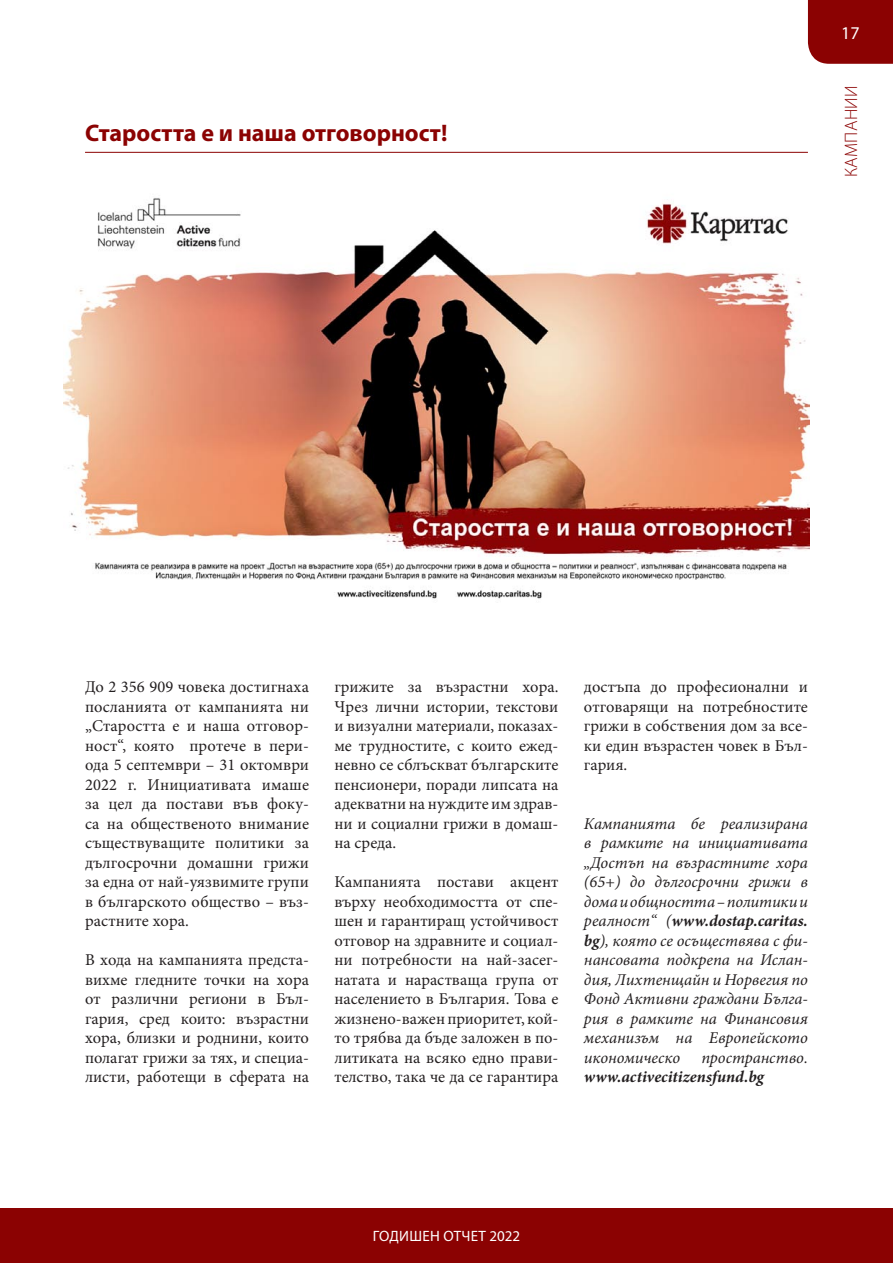
<style>
.page{position:relative;width:893px;height:1263px;background:#fff}
.page>*{position:absolute;margin:0;border:0;box-sizing:border-box;transform-origin:0 0}
.rubrika_16{font:700 24px "Myriad Pro";color:#8b0202}
.rubrika-small{font:300 18px "Myriad Pro";color:#8b0202}
.t1{font:18px "Myriad Pro";color:#fff}
.txt-11_13{font:16.5px/19.5px "Minion Pro";color:#231f20;text-align:justify}
.txt-11_13-2{font:italic 16.5px/19.5px "Minion Pro";color:#231f20;text-align:justify}
.txt-11_13-3{font:italic 700 16.5px/19.5px "Minion Pro";color:#231f20}
.t2{font:15px "Myriad Pro";letter-spacing:.01em;color:#fff}
.s1{font-weight:700}
.s2{font-weight:400}
</style>
<div class="page">
<div style="left:0;top:1208px;width:893px;height:55px;background:#8b0202"></div>
<div style="left:808px;top:0;width:85px;height:64px;background:#8b0202"></div>
<img style="left:64px;top:198px;width:746px;height:401px">
<hr style="left:85px;top:152px;width:723px;height:1px;background:#8b0202">
<p class="rubrika_16" style="left:85px;top:118px;width:364px">Старостта е и наша отговорност!</p>
<p class="t1" style="left:841px;top:22px;width:20px">1 7</p>
<p class="rubrika-small" style="left:840px;top:177px;width:91px;rotate:-90deg">КАМПАНИИ</p>
<p class="txt-11_13" style="left:85px;top:677px;width:225px">До 2 356 909 човека достигнаха посланията от кампанията ни „Старостта е и наша отговор&shy;ност“, която протече в пери&shy;ода 5 септември – 31 октомври 2022 г. Инициативата имаше за цел да постави във фоку&shy;са на общественото внимание съществуващите политики за дългосрочни домашни грижи за една от най-уязвимите групи в българското общество – въз&shy;растните хора.</p>
<p class="txt-11_13" style="left:85px;top:950px;width:225px">В хода на кампанията предста&shy;вихме гледните точки на хора от различни региони в Бъл&shy;гария, сред които: възрастни хора, близки и роднини, които полагат грижи за тях, и спе-циа&shy;листи, работещи в сферата на</p>
<p class="txt-11_13" style="left:334px;top:677px;width:225px">грижите за възрастни хора.<br>Чрез лични истории, текстови и визуални материали, по-ка-зах&shy;ме трудностите, с които ежед&shy;невно се сблъскват българските пенсионери, поради липсата на адекватни на нуждите им здрав&shy;ни и социални грижи в домаш&shy;на среда.</p>
<p class="txt-11_13" style="left:334px;top:872px;width:225px">Кампанията постави акцент върху необходимостта от спе&shy;шен и гарантиращ устойчивост отговор на здравните и социал&shy;ни потребности на най-засег&shy;натата и нарастваща група от населението в България. Това е жизнено-важенприоритет, кой&shy;то трябва да бъде заложен в по&shy;литиката на всяко едно прави&shy;телство, така че да се гарантира</p>
<p class="txt-11_13" style="left:584px;top:677px;width:225px">достъпа до професионални и отговарящи на потребностите грижи в собствения дом за все&shy;ки един възрастен човек в Бъл&shy;гария.</p>
<p class="txt-11_13-2" style="left:584px;top:814px;width:225px">Кампанията бе реализирана в рамките на инициативата „Достъп на възрастните хора (65+) до дългосрочни грижи в домаиобщността–политикии реалност“ (<span class="s1">www.dostap.caritas. bg</span>), която се осъществява с фи&shy;нансовата подкрепа на Ислан&shy;дия, Лихтенщайн и Норвегия по Фонд Активни граждани Бълга&shy;рия в рамките на Финансовия механизъм на Европейското икономическо</p>
<p class="txt-11_13-3" style="left:584px;top:1048px;width:225px;text-indent:117px"><span class="s2">пространство. </span>www.activecitizensfund.bg</p>
<p class="t2" style="left:373px;top:1227px;width:149px">Годи шен отчет 2022</p>
</div>
